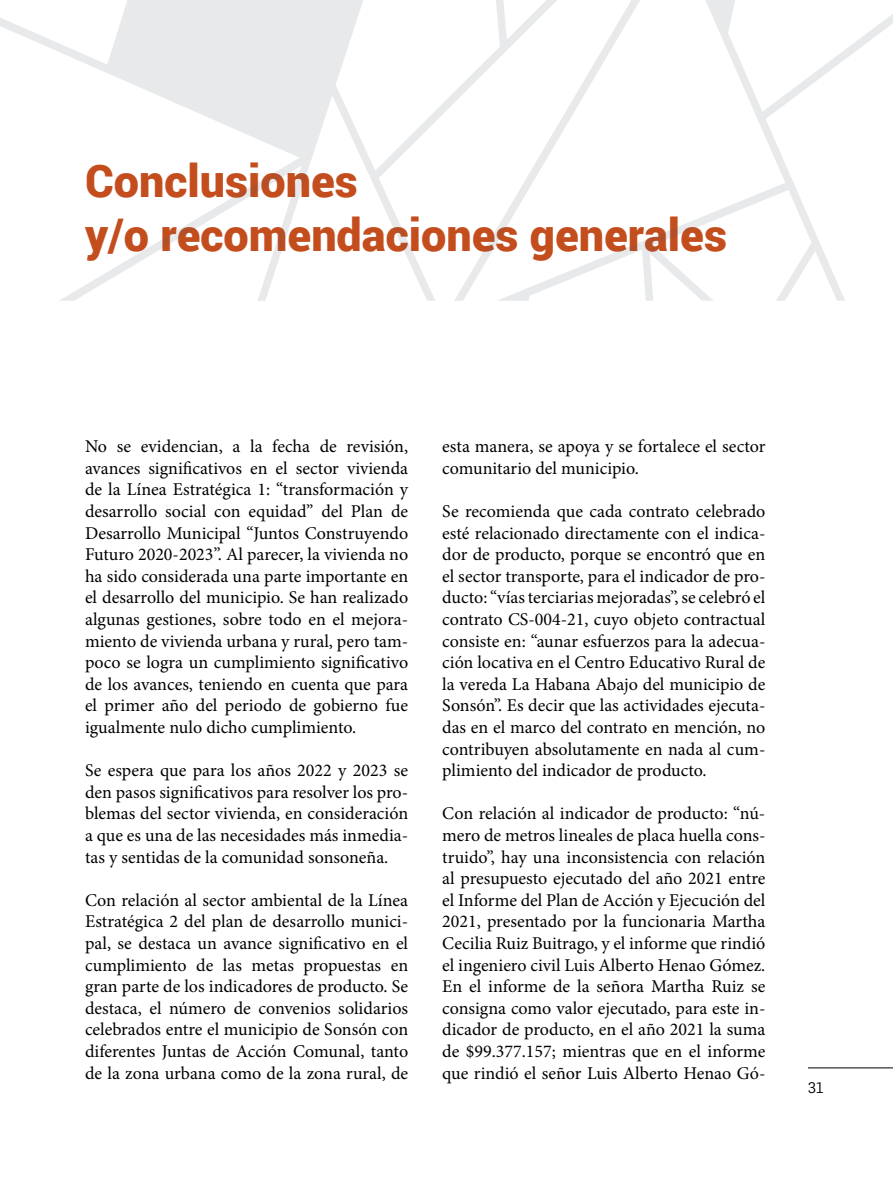
<style>
.page{position:relative;width:893px;height:1191px;background:#fff}
.page>*{position:absolute;margin:0;border:0;box-sizing:border-box;transform-origin:0 0}
.t1{font:900 45px/54px "Roboto";color:#c34d1d}
.t2{font:18px/21.6px "Minion Pro";color:#000;text-align:justify}
.t3{font:15px "Flama";color:#000}
</style>
<div class="page">
<hr style="left:808px;top:1067px;width:85px;height:1px;background:#000">
<svg style="left:1px;top:0;width:892px;height:301px"></svg>
<h1 class="t1" style="left:85px;top:152px;width:644px">Conclusiones<br>y/o recomendaciones generales</h1>
<p class="t2" style="left:85px;top:435px;width:325px">No se evidencian, a la fecha de revisión, avances significativos en el sector vivienda de la Línea Estratégica 1: “transformación y desarrollo social con equidad” del Plan de Desarrollo Municipal “Juntos Construyendo Futuro 2020-2023”. Al parecer, la vivienda no ha sido considerada una parte importante en el desarrollo del municipio. Se han realizado algunas gestiones, sobre todo en el mejora&shy;miento de vivienda urbana y rural, pero tam&shy;poco se logra un cumplimiento significativo de los avances, teniendo en cuenta que para el primer año del periodo de gobierno fue igualmente nulo dicho cumplimiento.</p>
<p class="t2" style="left:85px;top:759px;width:325px">Se espera que para los años 2022 y 2023 se den pasos significativos para resolver los pro&shy;blemas del sector vivienda, en consideración a que es una de las necesidades más inmedia&shy;tas y sentidas de la comunidad sonsoneña.</p>
<p class="t2" style="left:85px;top:889px;width:325px">Con relación al sector ambiental de la Línea Estratégica 2 del plan de desarrollo munici&shy;pal, se destaca un avance significativo en el cumplimiento de las metas propuestas en gran parte de los indicadores de producto. Se destaca, el número de convenios solidarios celebrados entre el municipio de Sonsón con diferentes Juntas de Acción Comunal, tanto de la zona urbana como de la zona rural, de</p>
<p class="t2" style="left:442px;top:435px;width:325px">esta manera, se apoya y se fortalece el sector comunitario del municipio.</p>
<p class="t2" style="left:442px;top:500px;width:325px">Se recomienda que cada contrato celebrado esté relacionado directamente con el indica&shy;dor de producto, porque se encontró que en el sector transporte, para el indicador de pro&shy;ducto: “vías terciarias mejoradas”, se celebró el contrato CS-004-21, cuyo objeto contractual consiste en: “aunar esfuerzos para la adecua&shy;ción locativa en el Centro Educativo Rural de la vereda La Habana Abajo del municipio de Sonsón”. Es decir que las actividades ejecuta&shy;das en el marco del contrato en mención, no contribuyen absolutamente en nada al cum&shy;plimiento del indicador de producto.</p>
<p class="t2" style="left:442px;top:803px;width:325px">Con relación al indicador de producto: “nú&shy;mero de metros lineales de placa huella cons&shy;truido”, hay una inconsistencia con relación al presupuesto ejecutado del año 2021 entre el Informe del Plan de Acción y Ejecución del 2021, presentado por la funcionaria Martha Cecilia Ruiz Buitrago, y el informe que rindió el ingeniero civil Luis Alberto Henao Gómez.<br>En el informe de la señora Martha Ruiz se consigna como valor ejecutado, para este in&shy;dicador de producto, en el año 2021 la suma de $99.377.157; mientras que en el informe que rindió el señor Luis Alberto Henao Gó-</p>
<p class="t3" style="left:808px;top:1077px;width:17px">31</p>
</div>
